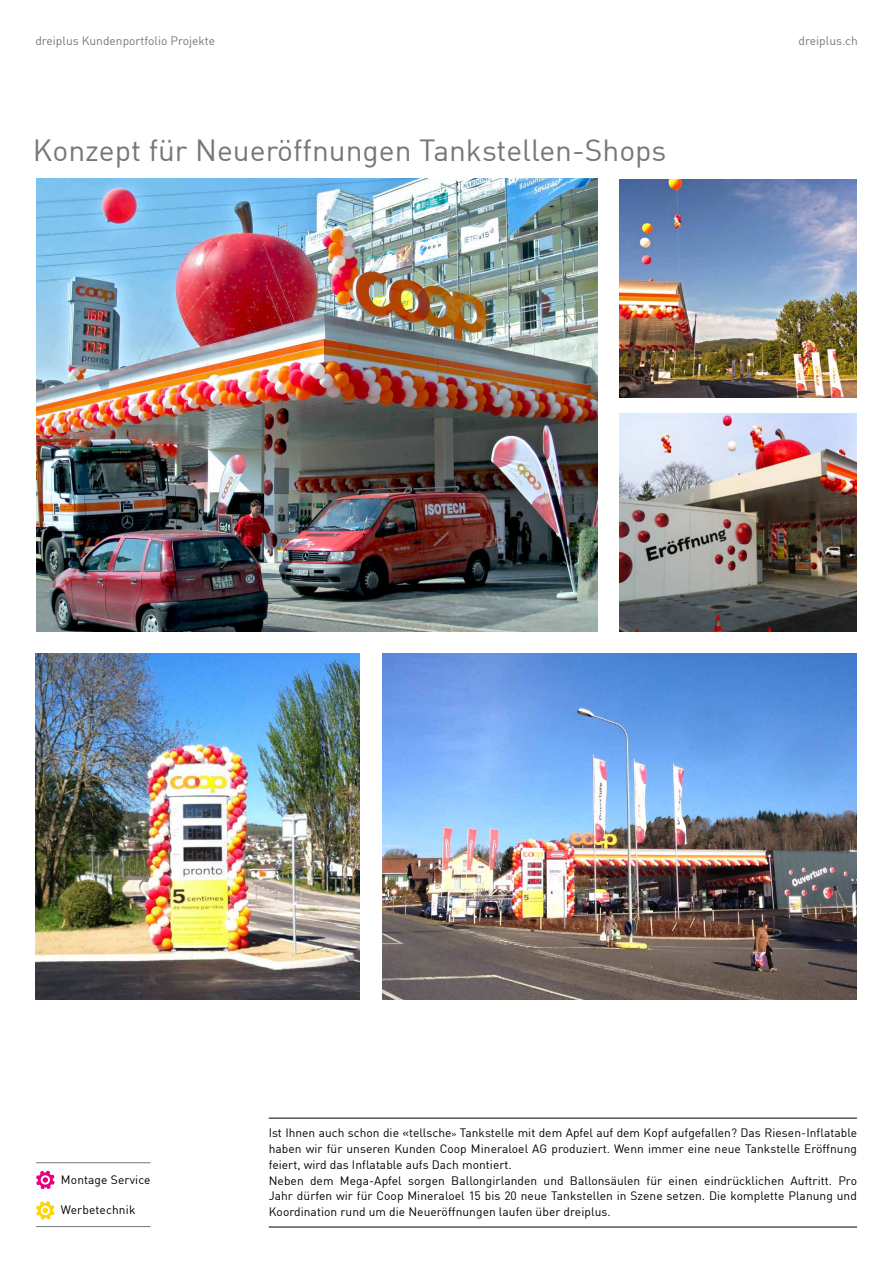
<style>
.page{position:relative;width:893px;height:1263px;background:#fff}
.page>*{position:absolute;margin:0;border:0;box-sizing:border-box;transform-origin:0 0}
.t1{font:30px "DIN";color:#76777a}
.t2{font:12px/15.8px "DIN";letter-spacing:.005em;color:#000}
.t3{font:12px "DIN";color:#76777a}
.s1{font-size:9px}
</style>
<div class="page">
<hr style="left:269px;top:1118px;width:588px;height:1px;background:#000">
<hr style="left:269px;top:1227px;width:588px;height:1px;background:#000">
<hr style="left:36px;top:1226px;width:115px;height:1px;background:#76777a">
<hr style="left:36px;top:1162px;width:115px;height:1px;background:#76777a">
<svg style="left:36px;top:1201px;width:19px;height:19px"></svg>
<svg style="left:36px;top:1170px;width:19px;height:19px"></svg>
<img style="left:35px;top:653px;width:325px;height:346px">
<img style="left:36px;top:179px;width:561px;height:453px">
<img style="left:383px;top:653px;width:474px;height:346px">
<img style="left:620px;top:413px;width:237px;height:219px">
<img style="left:620px;top:179px;width:237px;height:219px">
<p class="t3" style="left:35px;top:33px;width:181px">dreiplus Kundenportfolio Projekte</p>
<p class="t3" style="left:799px;top:33px;width:61px">dreiplus.ch</p>
<h1 class="t1" style="left:33px;top:131px;width:635px">Konzept für Neueröffnungen Tankstellen-Shops</h1>
<p class="t2" style="left:61px;top:1171px;width:91px">Montage Service</p>
<p class="t2" style="left:61px;top:1201px;width:76px">Werbetechnik</p>
<p class="t2" style="left:269px;top:1125px;width:590px">Ist Ihnen auch schon die «tellsche<span class="s1">»</span> Tankstelle mit dem Apfel auf dem Kopf aufgefallen? Das Riesen-Inflatable haben wir für unseren Kunden Coop Mineraloel AG produziert. Wenn immer eine neue Tankstelle Eröffnung feiert, wird das Inflatable aufs Dach montiert.<br>Neben dem Mega-Apfel sorgen Ballongirlanden und Ballonsäulen für einen eindrücklichen Auftritt. Pro Jahr dürfen wir für Coop Mineraloel 15 bis 20 neue Tankstellen in Szene setzen. Die komplette Planung und Koordination rund um die Neueröffnungen laufen über dreiplus.</p>
</div>
